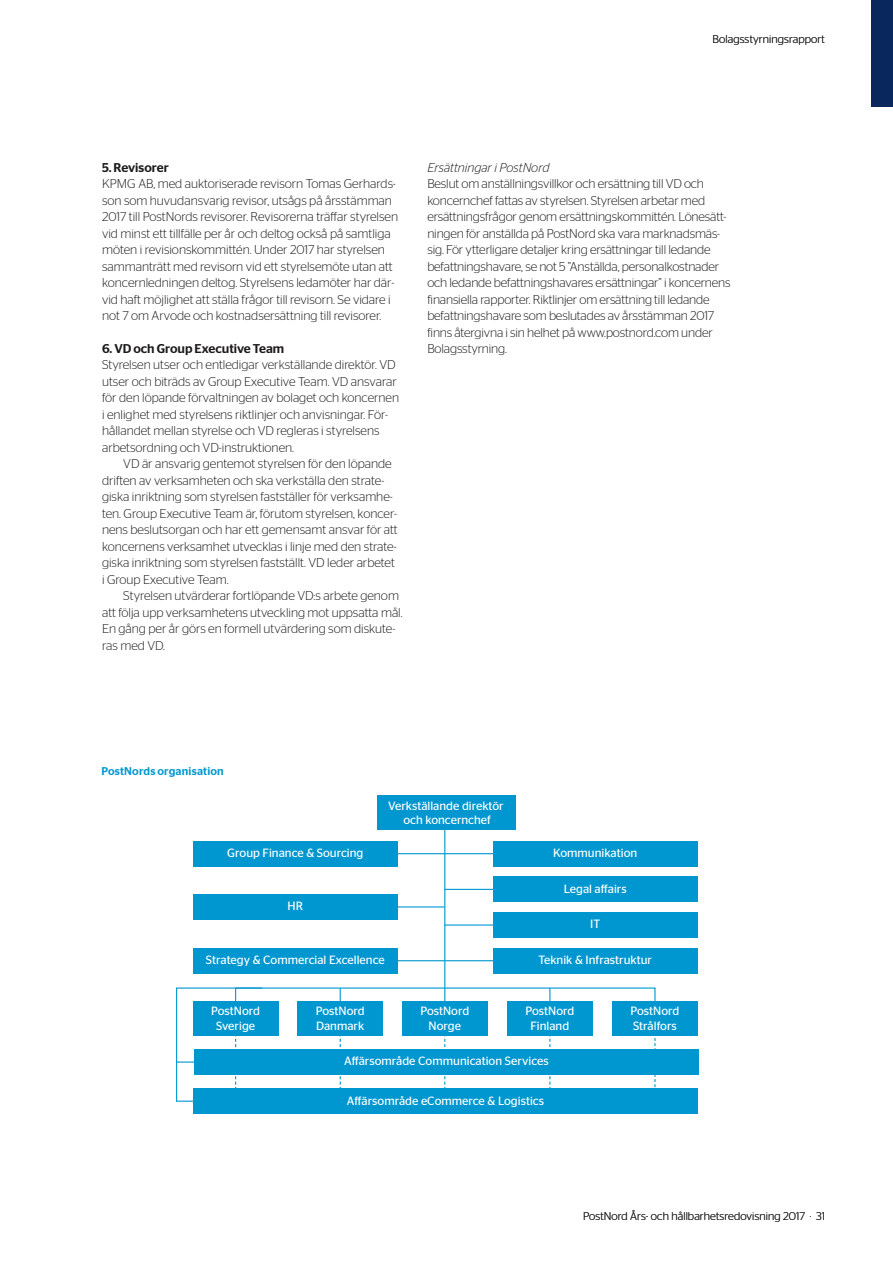
<style>
.page{position:relative;width:893px;height:1263px;background:#fff}
.page>*{position:absolute;margin:0;border:0;box-sizing:border-box;transform-origin:0 0}
.t1{font:300 12.75px/16.5px "Stag Sans";color:#1c1b1a}
.t2{font:500 12.75px "Stag Sans";color:#1c1b1a}
.t3{font:italic 300 12.75px "Stag Sans";color:#1c1b1a}
.t4{font:12px/14.4px "Stag Sans";color:#fff;text-align:center}
.t5{font:300 11.25px "Stag Sans";letter-spacing:.01em;color:#1c1b1a}
.t6{font:500 11.25px "Stag Sans";letter-spacing:.015em;color:#0097d0}
</style>
<div class="page">
<svg style="left:549px;top:989px;width:1px;height:13px"></svg>
<svg style="left:340px;top:989px;width:1px;height:13px"></svg>
<svg style="left:340px;top:1036px;width:1px;height:52px"></svg>
<svg style="left:549px;top:1036px;width:1px;height:52px"></svg>
<svg style="left:444px;top:1036px;width:1px;height:52px"></svg>
<svg style="left:654px;top:1038px;width:1px;height:50px"></svg>
<hr style="left:444px;top:813px;width:1px;height:221px;background:#0097d0">
<hr style="left:357px;top:853px;width:218px;height:1px;background:#0097d0">
<hr style="left:350px;top:906px;width:95px;height:1px;background:#0097d0">
<hr style="left:444px;top:889px;width:95px;height:1px;background:#0097d0">
<hr style="left:444px;top:924px;width:95px;height:2px;background:#0097d0">
<hr style="left:390px;top:960px;width:233px;height:1px;background:#0097d0">
<svg style="left:176px;top:987px;width:87px;height:115px"></svg>
<div style="left:193px;top:894px;width:205px;height:26px;background:#0097d0"></div>
<div style="left:193px;top:948px;width:205px;height:25px;background:#0097d0"></div>
<div style="left:194px;top:1049px;width:505px;height:26px;background:#0097d0"></div>
<div style="left:193px;top:1002px;width:85px;height:34px;background:#0097d0"></div>
<div style="left:298px;top:1002px;width:85px;height:34px;background:#0097d0"></div>
<div style="left:402px;top:1002px;width:85px;height:34px;background:#0097d0"></div>
<div style="left:507px;top:1002px;width:85px;height:34px;background:#0097d0"></div>
<div style="left:612px;top:1002px;width:85px;height:34px;background:#0097d0"></div>
<div style="left:377px;top:796px;width:139px;height:34px;background:#0097d0"></div>
<div style="left:193px;top:841px;width:205px;height:25px;background:#0097d0"></div>
<div style="left:493px;top:877px;width:204px;height:25px;background:#0097d0"></div>
<div style="left:493px;top:841px;width:204px;height:25px;background:#0097d0"></div>
<div style="left:193px;top:1088px;width:505px;height:26px;background:#0097d0"></div>
<hr style="left:177px;top:1100px;width:22px;height:2px;background:#0097d0">
<hr style="left:177px;top:1061px;width:33px;height:2px;background:#0097d0">
<div style="left:493px;top:948px;width:204px;height:25px;background:#0097d0"></div>
<div style="left:493px;top:912px;width:204px;height:26px;background:#0097d0"></div>
<div style="left:872px;top:0;width:21px;height:106px;background:#0a275d"></div>
<p class="t5" style="left:712px;top:32px;width:114px">Bolagsstyrningsrapport</p>
<p class="t2" style="left:102px;top:160px;width:68px">5. Revisorer</p>
<p class="t1" style="left:102px;top:175px;width:298px">KPMG AB, med auktoriserade revisorn Tomas Gerhards&shy;son som huvudansvarig revisor, utsågs på årsstämman 2017 till PostNords revisorer. Revisorerna träffar styrelsen vid minst ett tillfälle per år och deltog också på samtliga möten i revisionskommittén. Under 2017 har styrelsen sammanträtt med revisorn vid ett styrelsemöte utan att koncernledningen deltog. Styrelsens ledamöter har där&shy;vid haft möjlighet att ställa frågor till revisorn. Se vidare i not 7 om Arvode och kostnadsersättning till revisorer.</p>
<p class="t2" style="left:102px;top:341px;width:184px">6. VD och Group Executive Team</p>
<p class="t1" style="left:102px;top:356px;width:298px">Styrelsen utser och entledigar verkställande direktör. VD utser och biträds av Group Executive Team. VD ansvarar för den löpande förvaltningen av bolaget och koncernen i enlighet med styrelsens riktlinjer och anvisningar. För&shy;hållandet mellan styrelse och VD regleras i styrelsens arbetsordning och VD-instruktionen.</p>
<p class="t1" style="left:102px;top:455px;width:297px;text-indent:21px">VD är ansvarig gentemot styrelsen för den löpande driften av verksamheten och ska verkställa den strate&shy;giska inriktning som styrelsen fastställer för verksamhe&shy;ten. Group Executive Team är, förutom styrelsen, koncer&shy;nens beslutsorgan och har ett gemensamt ansvar för att koncernens verksamhet utvecklas i linje med den strate&shy;giska inriktning som styrelsen fastställt. VD leder arbetet i Group Executive Team.</p>
<p class="t1" style="left:102px;top:587px;width:302px;text-indent:21px">Styrelsen utvärderar fortlöpande VD:s arbete genom att följa upp verksamhetens utveckling mot uppsatta mål.<br>En gång per år görs en formell utvärdering som diskute&shy;ras med VD.</p>
<p class="t3" style="left:427px;top:160px;width:124px">Ersättningar i PostNord</p>
<p class="t1" style="left:427px;top:175px;width:305px">Beslut om anställningsvillkor och ersättning till VD och koncernchef fattas av styrelsen. Styrelsen arbetar med ersättningsfrågor genom ersättningskommittén. Lönesätt&shy;ningen för anställda på PostNord ska vara marknadsmäs&shy;sig. För ytterligare detaljer kring ersättningar till ledande befattningshavare, se not 5 ”Anställda, personalkostnader och ledande befattningshavares ersättningar” i koncernens finansiella rapporter. Riktlinjer om ersättning till ledande befattningshavare som beslutades av årsstämman 2017 finns återgivna i sin helhet på www.postnord.com under Bolagsstyrning.</p>
<p class="t6" style="left:101px;top:765px;width:124px">PostNords organisation</p>
<p class="t4" style="left:227px;top:845px;width:138px">Group Finance &amp; Sourcing</p>
<p class="t4" style="left:288px;top:899px;width:17px">HR</p>
<p class="t4" style="left:388px;top:798px;width:117px">Verkställande direktör och koncernchef</p>
<p class="t4" style="left:206px;top:953px;width:180px">Strategy &amp; Commercial Excellence</p>
<p class="t4" style="left:553px;top:845px;width:86px">Kommunikation</p>
<p class="t4" style="left:564px;top:881px;width:64px">Legal affairs</p>
<p class="t4" style="left:590px;top:917px;width:12px">IT</p>
<p class="t4" style="left:538px;top:953px;width:115px">Teknik &amp; Infrastruktur</p>
<p class="t4" style="left:211px;top:1004px;width:50px">PostNord<br>Sverige</p>
<p class="t4" style="left:316px;top:1004px;width:50px;text-align:left">PostNord<br>Danmark</p>
<p class="t4" style="left:420px;top:1004px;width:50px">PostNord<br>Norge</p>
<p class="t4" style="left:525px;top:1004px;width:50px">PostNord<br>Finland</p>
<p class="t4" style="left:630px;top:1004px;width:50px;text-align:left">PostNord<br>Strålfors</p>
<p class="t4" style="left:344px;top:1054px;width:206px">Affärsområde Communication Services</p>
<p class="t4" style="left:347px;top:1093px;width:199px">Affärsområde eCommerce &amp; Logistics</p>
<p class="t5" style="left:583px;top:1210px;width:243px">PostNord Års- och hållbarhetsredovisning 2017 · 31</p>
</div>
